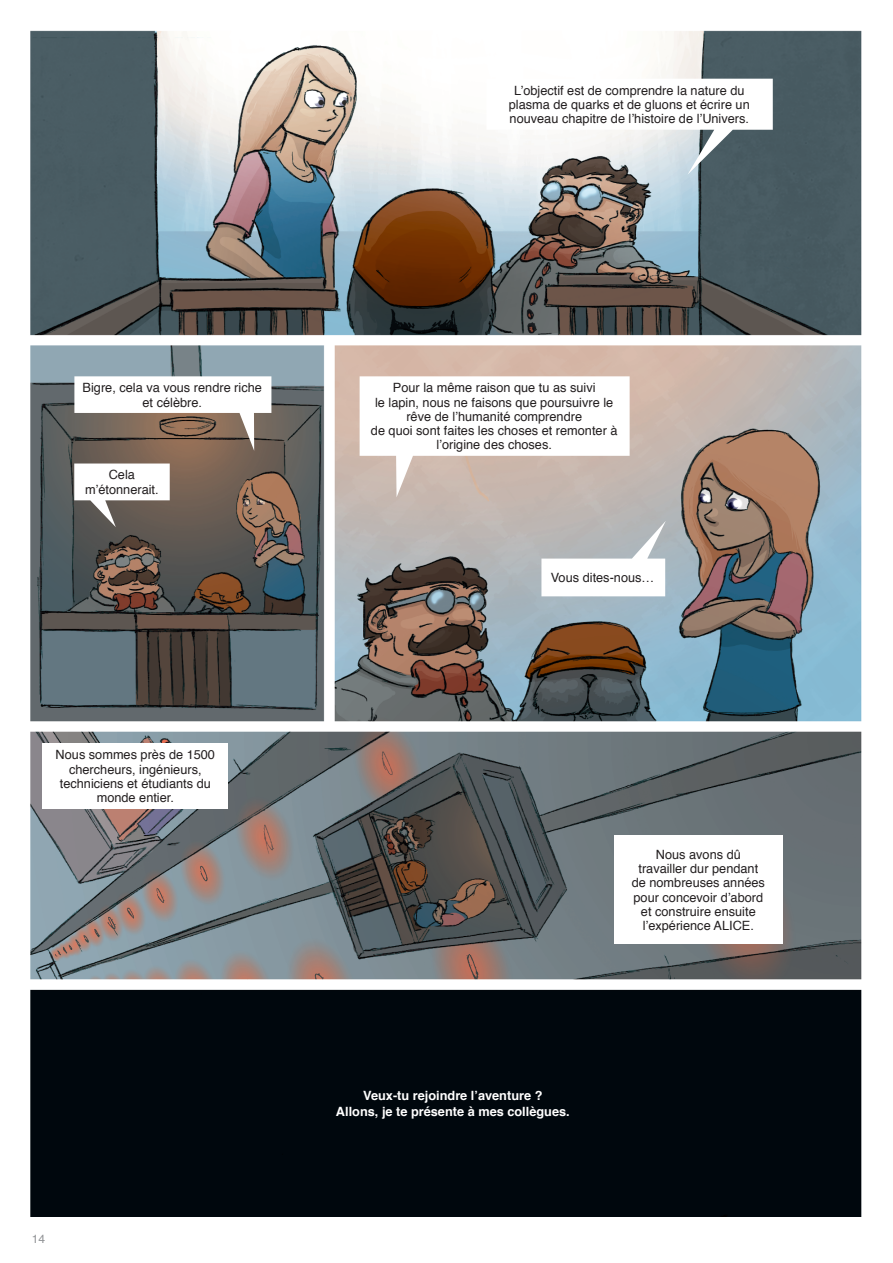
<style>
.page{position:relative;width:893px;height:1263px;background:#fff}
.page>*{position:absolute;margin:0;border:0;box-sizing:border-box;transform-origin:0 0}
.t1{font:12.75px/14.2px "Helvetica";color:#231f20;text-align:center}
.t2{font:700 12.75px/15.3px "Helvetica";color:#fff;text-align:center}
.t3{font:12px "Helvetica";color:#939598}
</style>
<div class="page">
<img style="left:30px;top:30px;width:832px;height:1186px">
<svg style="left:486px;top:79px;width:287px;height:96px"></svg>
<svg style="left:74px;top:376px;width:197px;height:75px"></svg>
<svg style="left:74px;top:463px;width:96px;height:64px"></svg>
<svg style="left:360px;top:376px;width:270px;height:121px"></svg>
<svg style="left:541px;top:521px;width:125px;height:75px"></svg>
<div style="left:43px;top:743px;width:185px;height:65px;background:#fff"></div>
<div style="left:614px;top:835px;width:169px;height:109px;background:#fff"></div>
<p class="t1" style="left:509px;top:83px;width:242px">L’objectif est de comprendre la nature du plasma de quarks et de gluons et écrire un nouveau chapitre de l’histoire de l’Univers.</p>
<p class="t1" style="left:83px;top:381px;width:181px">Bigre, cela va vous rendre riche et célèbre.</p>
<p class="t1" style="left:85px;top:468px;width:75px">Cela m’étonnerait.</p>
<p class="t1" style="left:56px;top:748px;width:161px">Nous sommes près de 1500 chercheurs, ingénieurs, techniciens et étudiants du monde entier.</p>
<p class="t3" style="left:32px;top:1229px;width:15px">14</p>
<p class="t1" style="left:371px;top:381px;width:248px">Pour la même raison que tu as suivi<br>le lapin, nous ne faisons que poursuivre le rêve de l’humanité comprendre<br>de quoi sont faites les choses et remonter à l’origine des choses.</p>
<p class="t1" style="left:551px;top:571px;width:105px">Vous dites-nous…</p>
<p class="t1" style="left:632px;top:847px;width:135px">Nous avons dû travailler dur pendant de nombreuses années pour concevoir d’abord et construire ensuite l’expérience ALICE.</p>
<p class="t2" style="left:336px;top:1088px;width:235px">Veux-tu rejoindre l’aventure ?<br>Allons, je te présente à mes collègues.</p>
</div>
